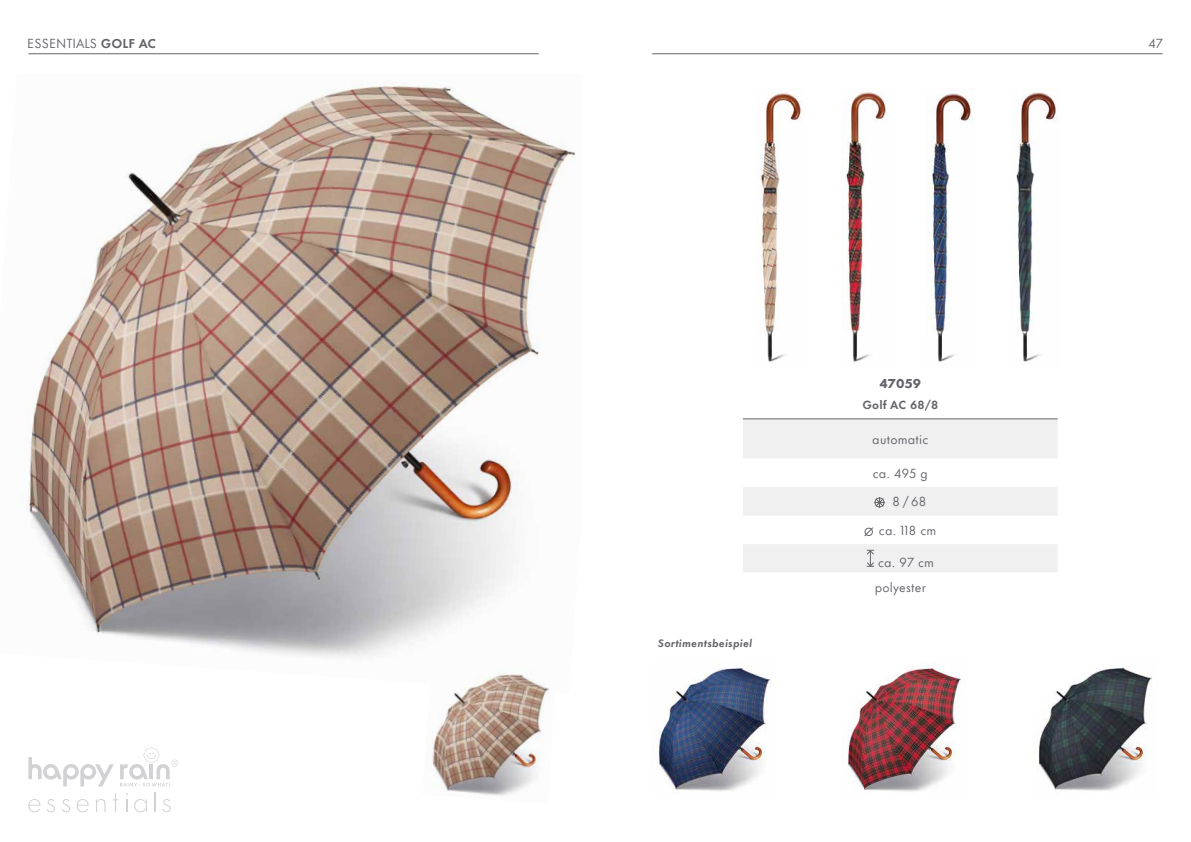
<style>
.page{position:relative;width:1191px;height:842px;background:#fff}
.page>*{position:absolute;margin:0;border:0;box-sizing:border-box;transform-origin:0 0}
.t1{font:12px/25px "Futura Now Text";letter-spacing:.02em;color:#65646a}
.t2{font:800 12px "Futura Now Text";letter-spacing:.02em;color:#65646a}
.t3{font:700 11px "Futura Now Text";letter-spacing:.02em;color:#65646a}
.t4{font:italic 700 10px "Futura Now Text";letter-spacing:.02em;color:#65646a}
.s1{font-weight:700}
</style>
<div class="page">
<img style="left:27px;top:82px;width:550px;height:576px">
<img style="left:756px;top:92px;width:46px;height:270px">
<img style="left:841px;top:89px;width:47px;height:273px">
<img style="left:926px;top:91px;width:47px;height:271px">
<img style="left:1016px;top:89px;width:41px;height:273px">
<img style="left:658px;top:662px;width:116px;height:129px">
<img style="left:432px;top:674px;width:118px;height:122px">
<img style="left:841px;top:664px;width:121px;height:128px">
<img style="left:1038px;top:667px;width:114px;height:124px">
<hr style="left:28px;top:54px;width:511px;height:1px;background:#65646a">
<hr style="left:652px;top:54px;width:510px;height:1px;background:#65646a">
<svg style="left:28px;top:757px;width:86px;height:29px"></svg>
<svg style="left:120px;top:747px;width:58px;height:39px"></svg>
<svg style="left:28px;top:799px;width:12px;height:13px"></svg>
<svg style="left:47px;top:799px;width:8px;height:13px"></svg>
<svg style="left:62px;top:799px;width:8px;height:13px"></svg>
<svg style="left:77px;top:799px;width:12px;height:13px"></svg>
<svg style="left:96px;top:799px;width:10px;height:13px"></svg>
<svg style="left:113px;top:793px;width:5px;height:19px"></svg>
<svg style="left:134px;top:799px;width:13px;height:13px"></svg>
<svg style="left:155px;top:793px;width:1px;height:19px"></svg>
<svg style="left:126px;top:793px;width:2px;height:19px"></svg>
<svg style="left:162px;top:799px;width:9px;height:13px"></svg>
<div style="left:743px;top:419px;width:314px;height:39px;background:#f0f0f1"></div>
<svg style="left:743px;top:487px;width:314px;height:85px;fill:#f0f0f1"></svg>
<hr style="left:743px;top:418px;width:314px;height:1px;background:#65646a">
<svg style="left:874px;top:497px;width:11px;height:11px"></svg>
<svg style="left:864px;top:527px;width:9px;height:10px"></svg>
<svg style="left:866px;top:550px;width:8px;height:17px"></svg>
<p class="t1" style="left:27px;top:30px;width:130px">ESSENTIALS <span class="s1">GOLF AC</span></p>
<p class="t4" style="left:658px;top:634px;width:96px">Sortimentsbeispiel</p>
<p class="t2" style="left:879px;top:373px;width:43px">47059</p>
<p class="t3" style="left:862px;top:396px;width:77px">Golf AC 68/8</p>
<p class="t1" style="left:872px;top:426px;width:58px">automatic</p>
<p class="t1" style="left:872px;top:460px;width:57px">ca. 495 g</p>
<p class="t1" style="left:892px;top:488px;width:35px">8 / 68</p>
<p class="t1" style="left:879px;top:517px;width:59px">ca. 118 cm</p>
<p class="t1" style="left:874px;top:549px;width:61px">ca. 97 cm polyester</p>
<p class="t1" style="left:1148px;top:30px;width:16px">47</p>
</div>
